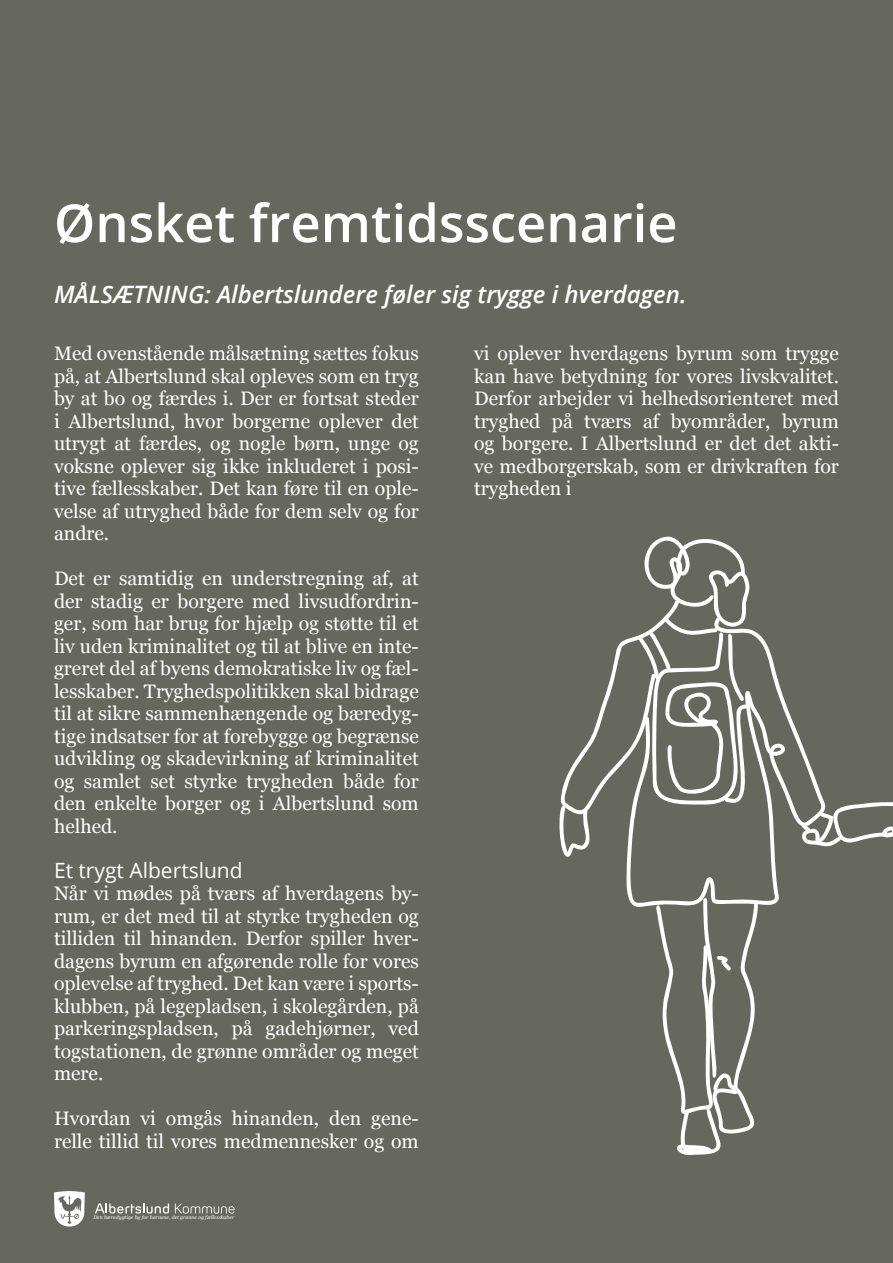
<style>
.page{position:relative;width:893px;height:1263px;background:#66685e}
.page>*{position:absolute;margin:0;border:0;box-sizing:border-box;transform-origin:0 0}
.t1{font:600 52.5px "Open Sans";color:#fff}
.t2{font:italic 600 24px "Open Sans";color:#fff}
.t3{font:21px "Open Sans";color:#fff}
.t4{font:19.5px/22.5px "Georgia";color:#fff;text-align:justify}
.t5{font:italic 5.25px "Georgia";color:#fff}
</style>
<div class="page">
<svg style="left:54px;top:1191px;width:31px;height:35px"></svg>
<svg style="left:175px;top:1203px;width:59px;height:10px"></svg>
<svg style="left:95px;top:1203px;width:74px;height:10px"></svg>
<svg style="left:626px;top:631px;width:186px;height:276px"></svg>
<svg style="left:559px;top:536px;width:195px;height:325px"></svg>
<svg style="left:800px;top:770px;width:93px;height:137px"></svg>
<svg style="left:656px;top:897px;width:104px;height:258px"></svg>
<h1 class="t1" style="left:54px;top:187px;width:625px">Ønsket fremtidsscenarie</h1>
<p class="t2" style="left:54px;top:278px;width:634px">MÅLSÆTNING: Albertslundere føler sig trygge i hverdagen.</p>
<p class="t4" style="left:54px;top:341px;width:366px">Med ovenstående målsætning sættes fokus på, at Albertslund skal opleves som en tryg by at bo og færdes i. Der er fortsat steder i Albertslund, hvor borgerne oplever det utrygt at færdes, og nogle børn, unge og voksne oplever sig ikke inkluderet i posi&shy;tive fællesskaber. Det kan føre til en ople&shy;velse af utryghed både for dem selv og for andre.</p>
<p class="t4" style="left:54px;top:566px;width:366px">Det er samtidig en understregning af, at der stadig er borgere med livsudfordrin&shy;ger, som har brug for hjælp og støtte til et liv uden kriminalitet og til at blive en inte&shy;greret del af byens demokratiske liv og fæl&shy;lesskaber. Tryghedspolitikken skal bidrage til at sikre sammenhængende og bæredyg&shy;tige indsatser for at forebygge og begrænse udvikling og skadevirkning af kriminalitet og samlet set styrke trygheden både for den enkelte borger og i Albertslund som helhed.</p>
<p class="t3" style="left:54px;top:856px;width:190px">Et trygt Albertslund</p>
<p class="t4" style="left:54px;top:881px;width:366px">Når vi mødes på tværs af hverdagens by&shy;rum, er det med til at styrke trygheden og tilliden til hinanden. Derfor spiller hver&shy;dagens byrum en afgørende rolle for vores oplevelse af tryghed. Det kan være i sports&shy;klubben, på legepladsen, i skolegården, på parkeringspladsen, på gadehjørner, ved togstationen, de grønne områder og meget mere.</p>
<p class="t4" style="left:54px;top:1106px;width:366px">Hvordan vi omgås hinanden, den gene&shy;relle tillid til vores medmennesker og om</p>
<p class="t4" style="left:474px;top:341px;width:366px">vi oplever hverdagens byrum som trygge kan have betydning for vores livskvalitet.<br>Derfor arbejder vi helhedsorienteret med tryghed på tværs af byområder, byrum og borgere. I Albertslund er det det akti&shy;ve medborgerskab, som er drivkraften for trygheden i</p>
<p class="t5" style="left:93px;top:1213px;width:143px">Den bæredygtige by for børnene, det grønne og fællesskaber</p>
</div>
